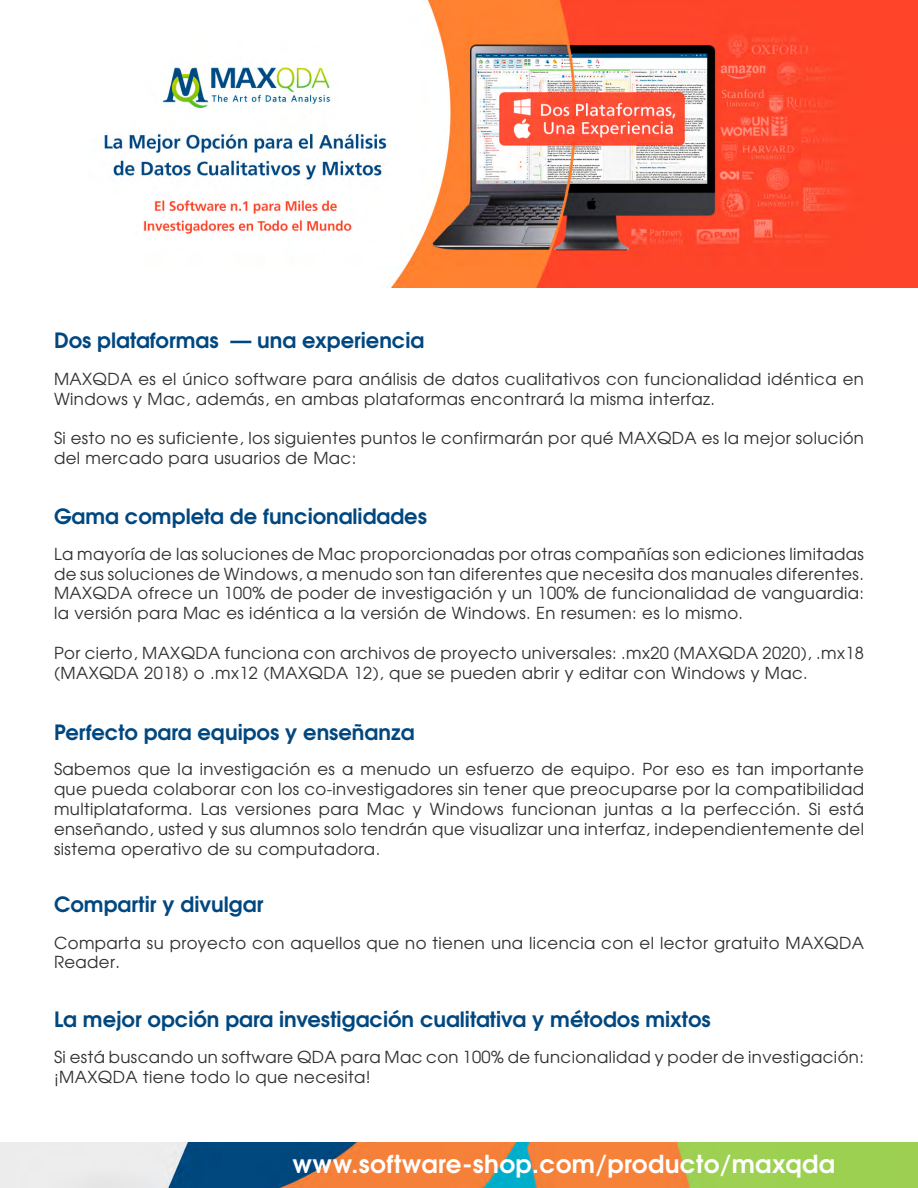
<style>
.page{position:relative;width:918px;height:1188px;background:#fff}
.page>*{position:absolute;margin:0;border:0;box-sizing:border-box;transform-origin:0 0}
.t1{font:700 24.75px "Te X Gyre Adventor";letter-spacing:.015em;color:#fff}
.t2{font:700 21px "Te X Gyre Adventor";color:#004780}
.t3{font:16.5px/19.8px "Te X Gyre Adventor";letter-spacing:.025em;color:#333030}
</style>
<div class="page">
<img style="left:104px;top:0;width:814px;height:288px">
<img style="left:0;top:1142px;width:918px;height:46px">
<p class="t2" style="left:54px;top:322px;width:372px">Dos plataformas — una experiencia</p>
<p class="t3" style="left:54px;top:368px;width:811px">MAXQDA es el único software para análisis de datos cualitativos con funcionalidad idéntica en<br>Windows y Mac, además, en ambas plataformas encontrará la misma interfaz.</p>
<p class="t3" style="left:54px;top:427px;width:812px">Si esto no es suficiente, los siguientes puntos le confirmarán por qué MAXQDA es la mejor solución del mercado para usuarios de Mac:</p>
<p class="t2" style="left:54px;top:498px;width:374px">Gama completa de funcionalidades</p>
<p class="t3" style="left:54px;top:543px;width:812px;text-align:justify">La mayoría de las soluciones de Mac proporcionadas por otras compañías son ediciones limitadas de sus soluciones de Windows, a menudo son tan diferentes que necesita dos manuales diferentes.<br>MAXQDA ofrece un 100% de poder de investigación y un 100% de funcionalidad de vanguardia: la versión para Mac es idéntica a la versión de Windows. En resumen: es lo mismo.</p>
<p class="t3" style="left:54px;top:642px;width:812px">Por cierto, MAXQDA funciona con archivos de proyecto universales: .mx20 (MAXQDA 2020), .mx18 (MAXQDA 2018) o .mx12 (MAXQDA 12), que se pueden abrir y editar con Windows y Mac.</p>
<p class="t2" style="left:54px;top:714px;width:362px">Perfecto para equipos y enseñanza</p>
<p class="t3" style="left:54px;top:758px;width:812px;text-align:justify">Sabemos que la investigación es a menudo un esfuerzo de equipo. Por eso es tan importante que pueda colaborar con los co-investigadores sin tener que preocuparse por la compatibilidad multiplataforma. Las versiones para Mac y Windows funcionan juntas a la perfección. Si está enseñando, usted y sus alumnos solo tendrán que visualizar una interfaz, independientemente del sistema operativo de su computadora.</p>
<p class="t2" style="left:54px;top:886px;width:211px">Compartir y divulgar</p>
<p class="t3" style="left:54px;top:932px;width:811px">Comparta su proyecto con aquellos que no tienen una licencia con el lector gratuito MAXQDA<br>Reader.</p>
<p class="t2" style="left:54px;top:1001px;width:658px">La mejor opción para investigación cualitativa y métodos mixtos</p>
<p class="t3" style="left:54px;top:1046px;width:811px">Si está buscando un software QDA para Mac con 100% de funcionalidad y poder de investigación: ¡MAXQDA tiene todo lo que necesita!</p>
<h1 class="t1" style="left:292px;top:1142px;width:544px">www.software-shop.com/producto/maxqda</h1>
</div>
